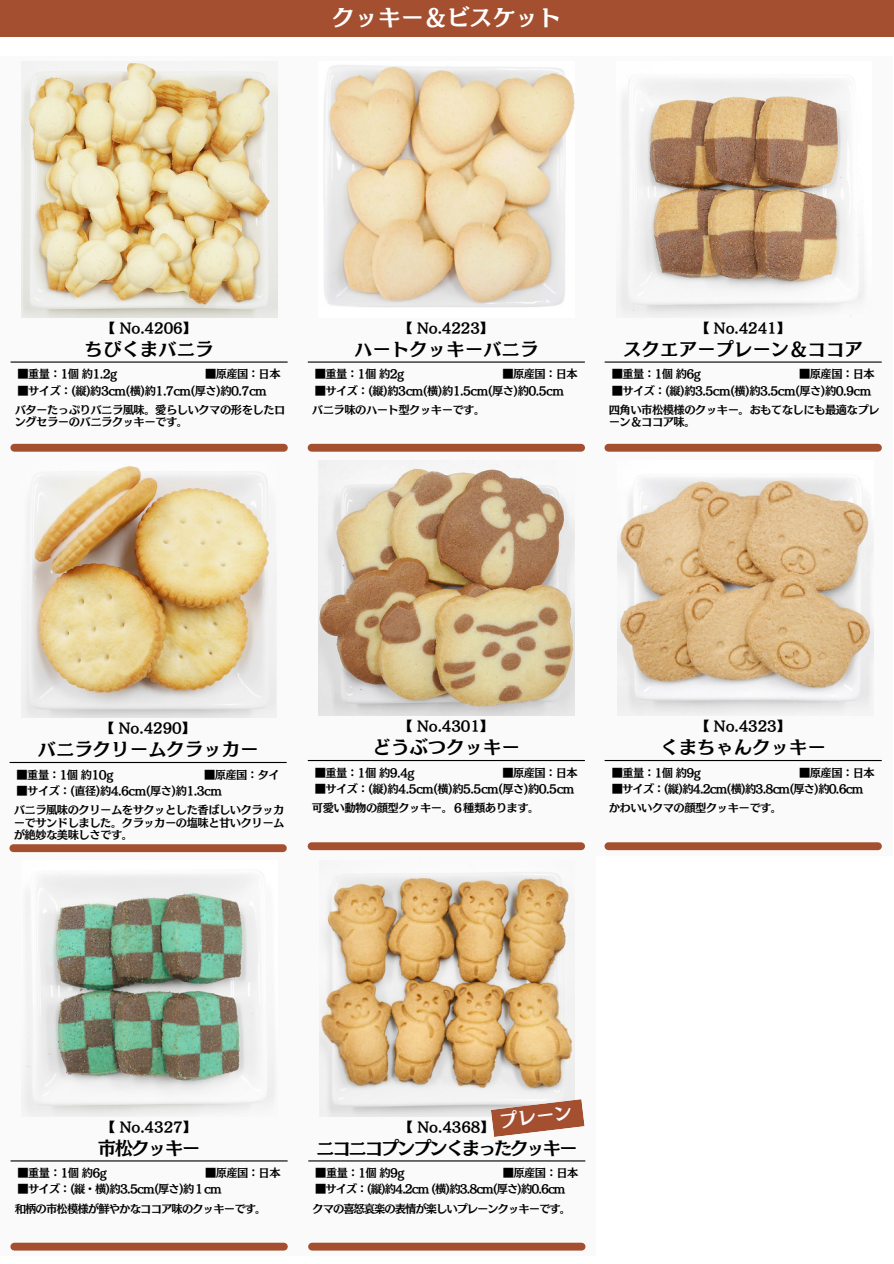
<style>
.page{position:relative;width:894px;height:1264px;background:#fff}
.page>*{position:absolute;margin:0;border:0;box-sizing:border-box;transform-origin:0 0}
.t1{font:22.95px "Canva Mode Min A Std B";color:#fff}
.t2{font:18.45px "Canva Mode Min A Std B";color:#000}
.t3{font:18.45px "Canva Mode Min A Std B";letter-spacing:-.12em;color:#000}
.t4{font:18.45px "Canva Mode Min A Std B";color:#fafafa}
.t5{font:13.5px "Canva Mode Min A Std B";letter-spacing:-.005em;color:#000}
.t6{font:11.25px/12.3px "Canva Mode Min A Std B";letter-spacing:-.05em;color:#000}
.t7{font:11.25px "Canva Mode Min A Std B";letter-spacing:-.07em;color:#000}
.t8{font:11.25px "Canva Mode Min A Std B";letter-spacing:-.085em;color:#000}
.t9{font:11.25px "Canva Mode Min A Std B";letter-spacing:-.09em;color:#000}
.t10{font:11.25px "Canva Mode Min A Std B";letter-spacing:-.075em;color:#000}
</style>
<div class="page">
<div style="left:297px;top:57px;width:298px;height:400px;background:#fafafa"></div>
<img style="left:324px;top:65px;width:250px;height:242px">
<div style="left:311px;top:444px;width:270px;height:7px;background:#a44f30"></div>
<hr style="left:308px;top:361px;width:276px;height:1px;background:#000">
<div style="left:0;top:57px;width:298px;height:400px;background:#fafafa"></div>
<img style="left:22px;top:63px;width:255px;height:254px">
<div style="left:14px;top:444px;width:270px;height:7px;background:#a44f30"></div>
<hr style="left:11px;top:361px;width:276px;height:1px;background:#000">
<div style="left:594px;top:57px;width:298px;height:400px;background:#fafafa"></div>
<img style="left:620px;top:81px;width:242px;height:236px">
<div style="left:608px;top:444px;width:269px;height:7px;background:#a44f30"></div>
<hr style="left:605px;top:361px;width:276px;height:1px;background:#000">
<div style="left:0;top:457px;width:297px;height:400px;background:#fafafa"></div>
<img style="left:21px;top:466px;width:256px;height:252px">
<div style="left:13px;top:844px;width:270px;height:8px;background:#a44f30"></div>
<hr style="left:10px;top:762px;width:276px;height:1px;background:#000">
<div style="left:297px;top:455px;width:298px;height:400px;background:#fafafa"></div>
<img style="left:319px;top:460px;width:255px;height:256px">
<div style="left:311px;top:842px;width:270px;height:8px;background:#a44f30"></div>
<hr style="left:308px;top:760px;width:276px;height:1px;background:#000">
<div style="left:594px;top:455px;width:298px;height:400px;background:#fafafa"></div>
<img style="left:617px;top:478px;width:256px;height:237px">
<div style="left:608px;top:842px;width:269px;height:8px;background:#a44f30"></div>
<hr style="left:605px;top:760px;width:276px;height:1px;background:#000">
<div style="left:0;top:0;width:893px;height:36px;background:#a44f30"></div>
<div style="left:0;top:855px;width:298px;height:400px;background:#fafafa"></div>
<img style="left:24px;top:876px;width:250px;height:240px">
<div style="left:14px;top:1242px;width:270px;height:8px;background:#a44f30"></div>
<hr style="left:11px;top:1160px;width:276px;height:1px;background:#000">
<div style="left:297px;top:855px;width:298px;height:400px;background:#fafafa"></div>
<img style="left:319px;top:874px;width:255px;height:242px">
<div style="left:312px;top:1242px;width:269px;height:8px;background:#a44f30"></div>
<hr style="left:308px;top:1160px;width:277px;height:1px;background:#000">
<svg style="left:490px;top:1099px;width:94px;height:37px"></svg>
<p class="t1" style="left:332px;top:5px;width:231px">クッキー＆ビスケット</p>
<h3 class="t5" style="left:102px;top:321px;width:96px">【 No.4206】</h3>
<p class="t5" style="left:399px;top:321px;width:96px">【 No.4223】</p>
<p class="t5" style="left:695px;top:321px;width:96px">【 No.4241】</p>
<p class="t2" style="left:85px;top:339px;width:130px">ちびくまバニラ</p>
<h1 class="t2" style="left:354px;top:339px;width:186px">ハートクッキーバニラ</h1>
<h2 class="t2" style="left:623px;top:339px;width:241px">スクエアープレーン＆ココア</h2>
<p class="t6" style="left:18px;top:368px;width:101px">■重量：1個約1.2g</p>
<p class="t6" style="left:205px;top:368px;width:77px">■原産国：日本</p>
<p class="t6" style="left:18px;top:384px;width:250px">■サイズ：(縦)約3cm(横)約1.7cm(厚さ)約0.7cm</p>
<h3 class="t6" style="left:315px;top:368px;width:91px">■重量：1個約2g</h3>
<h2 class="t6" style="left:502px;top:368px;width:77px">■原産国：日本</h2>
<p class="t6" style="left:315px;top:384px;width:250px">■サイズ：(縦)約3cm(横)約1.5cm(厚さ)約0.5cm</p>
<p class="t6" style="left:611px;top:368px;width:91px">■重量：1個約6g</p>
<p class="t6" style="left:799px;top:368px;width:77px">■原産国：日本</p>
<p class="t6" style="left:611px;top:384px;width:261px">■サイズ：(縦)約3.5cm(横)約3.5cm(厚さ)約0.9cm</p>
<p class="t6" style="left:15px;top:403px;width:272px">バターたっぷりバニラ風味。愛らしいクマの形をしたロングセラーのバニラクッキーです。</p>
<p class="t6" style="left:312px;top:403px;width:175px">バニラ味のハート型クッキーです。</p>
<p class="t6" style="left:608px;top:403px;width:272px">四角い市松模様のクッキー。おもてなしにも最適なプレーン＆ココア味。</p>
<p class="t5" style="left:101px;top:721px;width:96px">【 No.4290】</p>
<h3 class="t5" style="left:399px;top:719px;width:96px">【 No.4301】</h3>
<p class="t5" style="left:695px;top:719px;width:96px">【 No.4323】</p>
<p class="t2" style="left:38px;top:740px;width:222px">バニラクリームクラッカー</p>
<p class="t2" style="left:372px;top:738px;width:149px">どうぶつクッキー</p>
<h2 class="t2" style="left:660px;top:738px;width:167px">くまちゃんクッキー</h2>
<h3 class="t6" style="left:17px;top:768px;width:98px">■重量：1個約10g</h3>
<h2 class="t6" style="left:204px;top:768px;width:77px">■原産国：タイ</h2>
<p class="t6" style="left:17px;top:784px;width:207px">■サイズ：(直径)約4.6cm(厚さ)約1.3cm</p>
<p class="t6" style="left:315px;top:766px;width:101px">■重量：1個約9.4g</p>
<p class="t6" style="left:502px;top:766px;width:77px">■原産国：日本</p>
<p class="t6" style="left:315px;top:782px;width:261px">■サイズ：(縦)約4.5cm(横)約5.5cm(厚さ)約0.5cm</p>
<p class="t6" style="left:611px;top:766px;width:91px">■重量：1個約9g</p>
<p class="t6" style="left:799px;top:766px;width:77px">■原産国：日本</p>
<p class="t7" style="left:611px;top:783px;width:253px">■サイズ：(縦)約4.2cm(横)約3.8cm(厚さ)約0.6cm</p>
<p class="t6" style="left:14px;top:803px;width:272px;text-align:justify">バニラ風味のクリームをサクッとした香ばしいクラッカーでサンドしました。クラッカーの塩味と甘いクリームが絶妙な美味しさです。</p>
<p class="t6" style="left:312px;top:801px;width:229px">可愛い動物の顔型クッキー。６種類あります。</p>
<p class="t6" style="left:608px;top:801px;width:175px">かわいいクマの顔型クッキーです。</p>
<p class="t5" style="left:102px;top:1119px;width:96px">【 No.4327】</p>
<h2 class="t5" style="left:399px;top:1119px;width:96px">【 No.4368】</h2>
<p class="t4" style="left:498px;top:1111px;width:75px;rotate:-7deg">プレーン</p>
<p class="t2" style="left:98px;top:1138px;width:104px">市松クッキー</p>
<p class="t3" style="left:316px;top:1138px;width:263px">ニコニコプンプンくまったクッキー</p>
<h2 class="t6" style="left:18px;top:1166px;width:91px">■重量：1個約6g</h2>
<p class="t6" style="left:205px;top:1166px;width:77px">■原産国：日本</p>
<p class="t7" style="left:18px;top:1183px;width:205px">■サイズ：(縦・横)約3.5cm(厚さ)約１cm</p>
<p class="t6" style="left:315px;top:1166px;width:91px">■重量：1個約9g</p>
<p class="t6" style="left:502px;top:1166px;width:77px">■原産国：日本</p>
<h3 class="t8" style="left:315px;top:1183px;width:252px">■サイズ：(縦)約4.2cm (横)約3.8cm(厚さ)約0.6cm</h3>
<h3 class="t10" style="left:15px;top:1202px;width:253px">和柄の市松模様が鮮やかなココア味のクッキーです。</h3>
<p class="t9" style="left:312px;top:1202px;width:260px">クマの喜怒哀楽の表情が楽しいプレーンクッキーです。</p>
</div>
